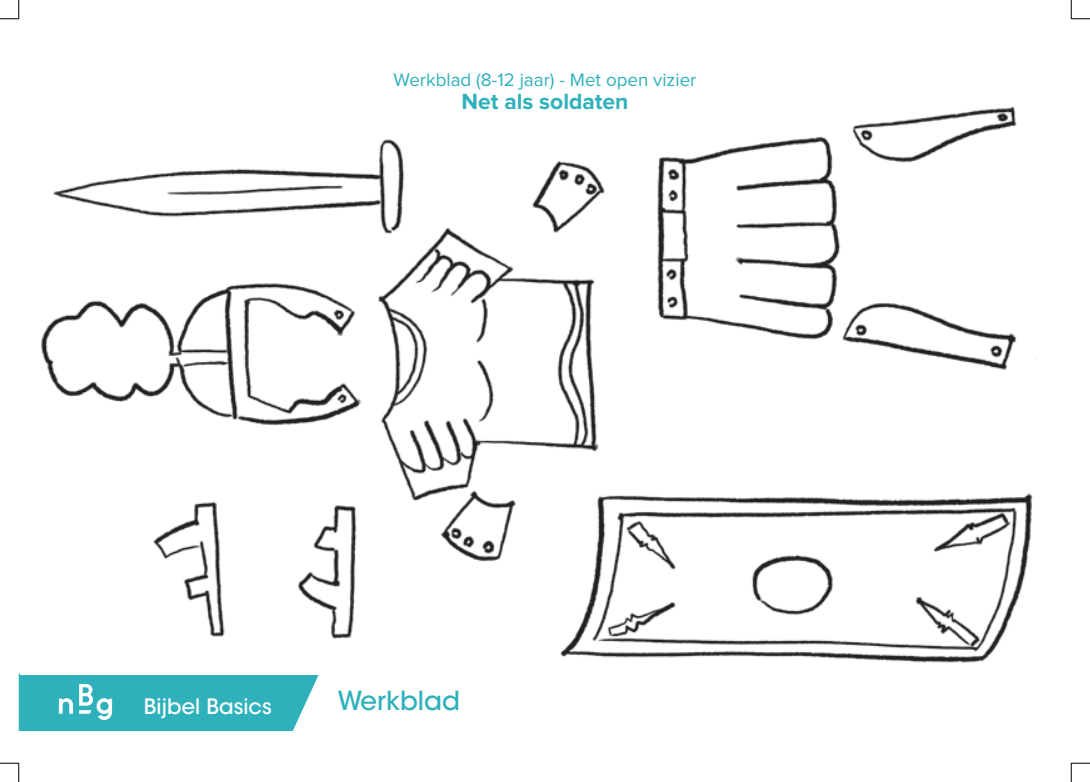
<style>
.page{position:relative;width:1090px;height:782px;background:#fff}
.page>*{position:absolute;margin:0;border:0;box-sizing:border-box;transform-origin:0 0}
.t1{font:500 26.12px "ITC Avant Garde Std";color:#2eb1bb}
.t2{font:700 22.75px "Proxima Nova";color:#2eb1bb}
.t3{font:500 21.12px "ITC Avant Garde Std";color:#fff}
.t4{font:18.75px "Proxima Nova";color:#2eb1bb}
</style>
<div class="page">
<svg style="left:19px;top:673px;width:300px;height:58px"></svg>
<img style="left:21px;top:106px;width:1016px;height:568px">
<img style="left:283px;top:482px;width:121px;height:175px">
<img style="left:138px;top:482px;width:121px;height:175px">
<div style="left:29px;top:22px;width:500px;height:167px;background:#fff"></div>
<img style="left:44px;top:139px;width:372px;height:98px">
<img style="left:522px;top:155px;width:84px;height:82px">
<svg style="left:0;top:0;width:20px;height:20px"></svg>
<svg style="left:0;top:762px;width:20px;height:20px"></svg>
<svg style="left:1070px;top:0;width:20px;height:20px"></svg>
<svg style="left:1070px;top:762px;width:20px;height:20px"></svg>
<p class="t4" style="left:394px;top:71px;width:304px">Werkblad (8-12 jaar) - Met open vizier</p>
<p class="t2" style="left:462px;top:91px;width:168px">Net als soldaten</p>
<p class="t3" style="left:144px;top:692px;width:130px">Bijbel Basics</p>
<h1 class="t1" style="left:338px;top:684px;width:124px">Werkblad</h1>
</div>
